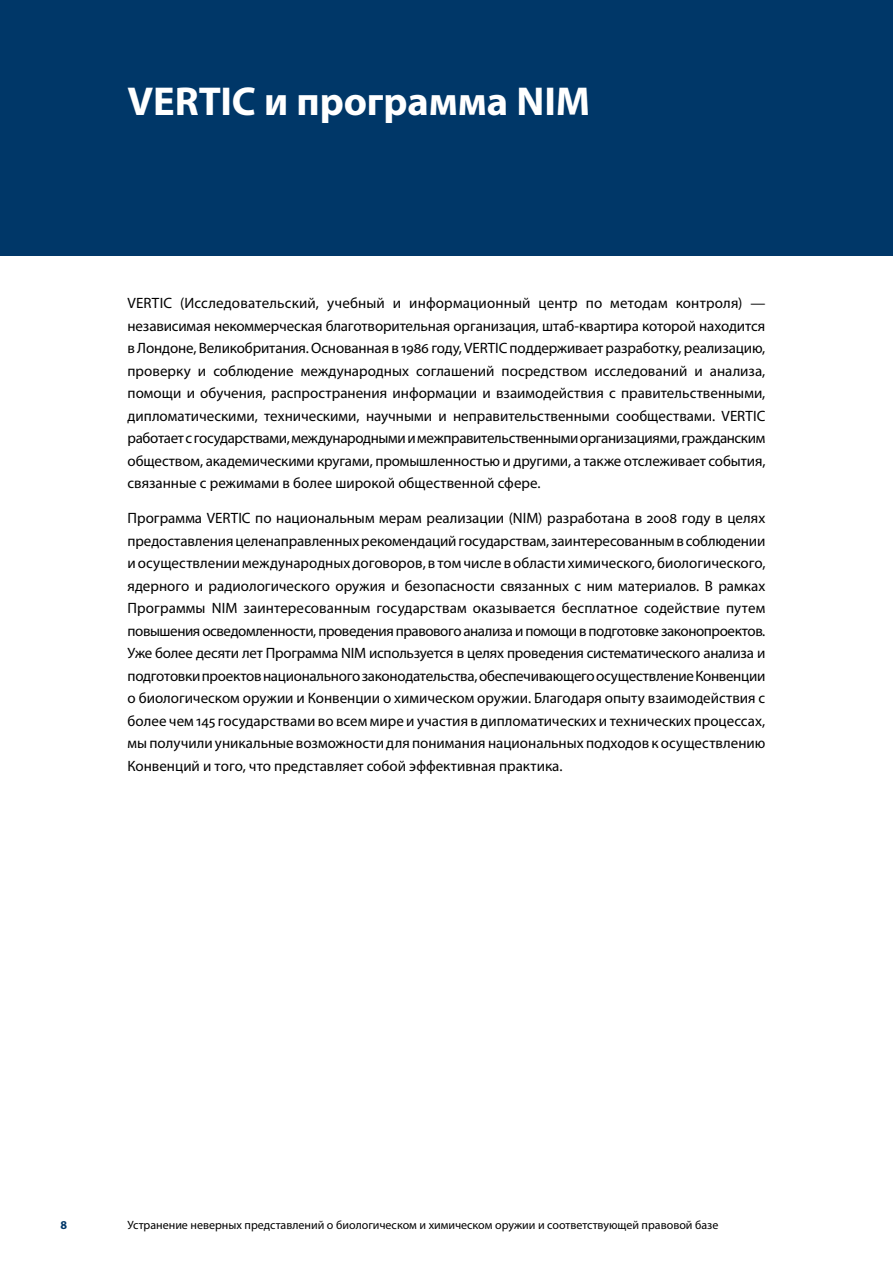
<style>
.page{position:relative;width:893px;height:1263px;background:#fff}
.page>*{position:absolute;margin:0;border:0;box-sizing:border-box;transform-origin:0 0}
.t1{font:700 40.5px "Myriad Pro";letter-spacing:-.005em;color:#fff}
.t2{font:15px/22.5px "Myriad Pro";color:#000;text-align:justify}
.t3{font:12px "Myriad Pro";color:#000}
.t4{font:700 12px "Myriad Pro";color:#003768}
</style>
<div class="page">
<div style="left:0;top:0;width:893px;height:255px;background:#003768"></div>
<h1 class="t1" style="left:128px;top:75px;width:464px">VERTIC и программа NIM</h1>
<p class="t2" style="left:128px;top:291px;width:639px">VERTIC (Исследовательский, учебный и информационный центр по методам контроля) — независимая некоммерческая благотворительная организация, штаб-квартира которой находится в Лондоне, Великобритания. Основанная в 1986 году, VERTIC поддерживает разработку, реализацию, проверку и соблюдение международных соглашений посредством исследований и анализа, помощи и обучения, распространения информации и взаимодействия с правительственными, дипломатическими, техническими, научными и неправительственными сообществами. VERTIC работает с государствами, международными и межправительственными организациями, гражданским обществом, академическими кругами, промышленностью и другими, а также отслеживает события, связанные с режимами в более широкой общественной сфере.</p>
<p class="t2" style="left:128px;top:507px;width:639px">Программа VERTIC по национальным мерам реализации (NIM) разработана в 2008 году в целях предоставления целенаправленных рекомендаций государствам, заинтересованным в соблюдении и осуществлении международных договоров, в том числе в области химического, биологического, ядерного и радиологического оружия и безопасности связанных с ним материалов. В рамках Программы NIM заинтересованным государствам оказывается бесплатное содействие путем повышения осведомленности, проведения правового анализа и помощи в подготовке законопроектов.<br>Уже более десяти лет Программа NIM используется в целях проведения систематического анализа и подготовки проектов национального законодательства, обеспечивающего осуществление Конвенции о биологическом оружии и Конвенции о химическом оружии. Благодаря опыту взаимодействия с более чем 145 государствами во всем мире и участия в дипломатических и технических процессах, мы получили уникальные возможности для понимания национальных подходов к осуществлению Конвенций и того, что представляет собой эффективная практика.</p>
<p class="t4" style="left:60px;top:1217px;width:8px">8</p>
<p class="t3" style="left:128px;top:1218px;width:592px">Устранение неверных представлений о биологическом и химическом оружии и соответствующей правовой базе</p>
</div>
